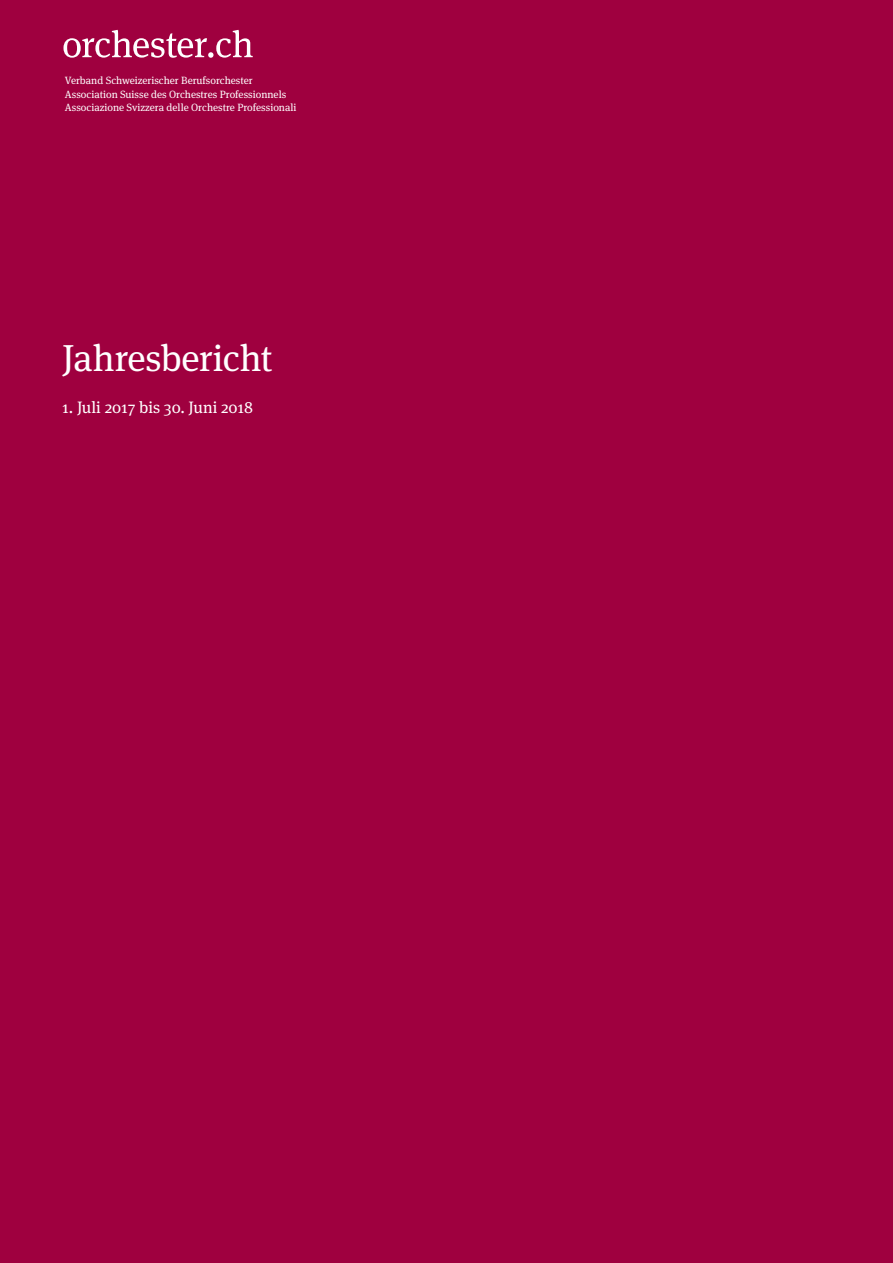
<style>
.page{position:relative;width:893px;height:1263px;background:#9f003f}
.page>*{position:absolute;margin:0;border:0;box-sizing:border-box;transform-origin:0 0}
.t1{font:37.5px "Meta Serif Pro";letter-spacing:-.01em;color:#fff}
.t2{font:16.5px "Meta Serif Pro";color:#fff}
.t3{font:10.5px/13.5px "Meta Serif Pro";color:#fff}
</style>
<div class="page">
<svg style="left:63px;top:30px;width:190px;height:28px"></svg>
<p class="t3" style="left:65px;top:73px;width:233px">Verband Schweizerischer Berufsorchester<br>Association Suisse des Orchestres Professionnels<br>Associazione Svizzera delle Orchestre Professionali</p>
<h1 class="t1" style="left:62px;top:331px;width:212px">Jahresbericht</h1>
<h2 class="t2" style="left:62px;top:395px;width:193px">1. Juli 2017 bis 30. Juni 2018</h2>
</div>
